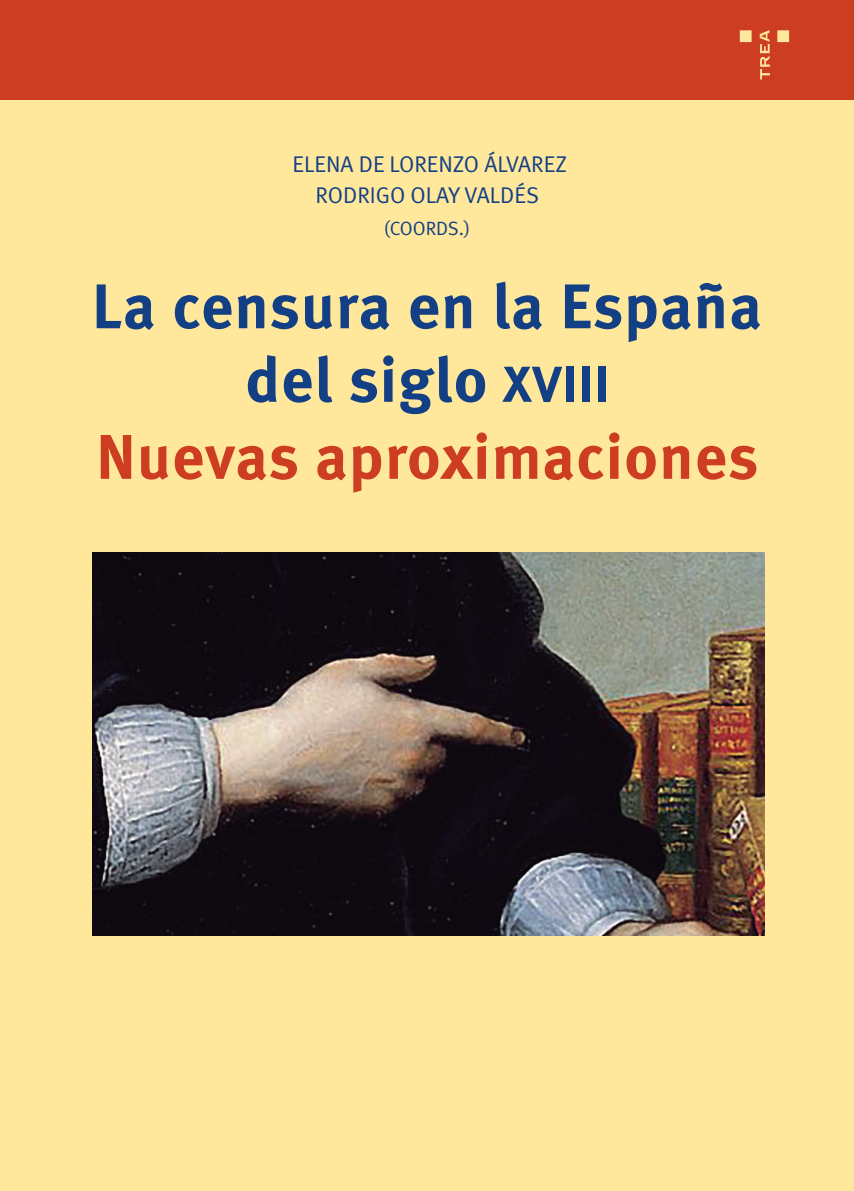
<style>
.page{position:relative;width:854px;height:1191px;background:#fff}
.page>*{position:absolute;margin:0;border:0;box-sizing:border-box;transform-origin:0 0}
.t1{font:700 63px/75.2px "Meta";letter-spacing:.02em;color:#134085;text-align:center}
.t2{font:22.75px/31.5px "Meta Normal";color:#134085;text-align:center}
.t3{font:19.25px "Meta Normal";color:#134085}
.s1{font-family:"Meta Bold Roman SC800";font-weight:400;font-size:50.4px}
.s2{color:#cc3d21}
</style>
<div class="page">
<div style="left:0;top:0;width:853px;height:1191px;background:#ffe79c"></div>
<div style="left:0;top:0;width:853px;height:99px;background:#cc3d21"></div>
<svg style="left:739px;top:30px;width:49px;height:49px"></svg>
<img style="left:92px;top:552px;width:672px;height:383px">
<p class="t2" style="left:292px;top:148px;width:276px">ELENA DE LORENZO ÁLVAREZ<br>RODRIGO OLAY VALDÉS</p>
<p class="t3" style="left:383px;top:217px;width:88px">(COORDS.)</p>
<p class="t1" style="left:92px;top:268px;width:670px">La censura en la España del siglo <span class="s1">xviii<br></span><span class="s2">Nuevas aproximaciones</span></p>
</div>
